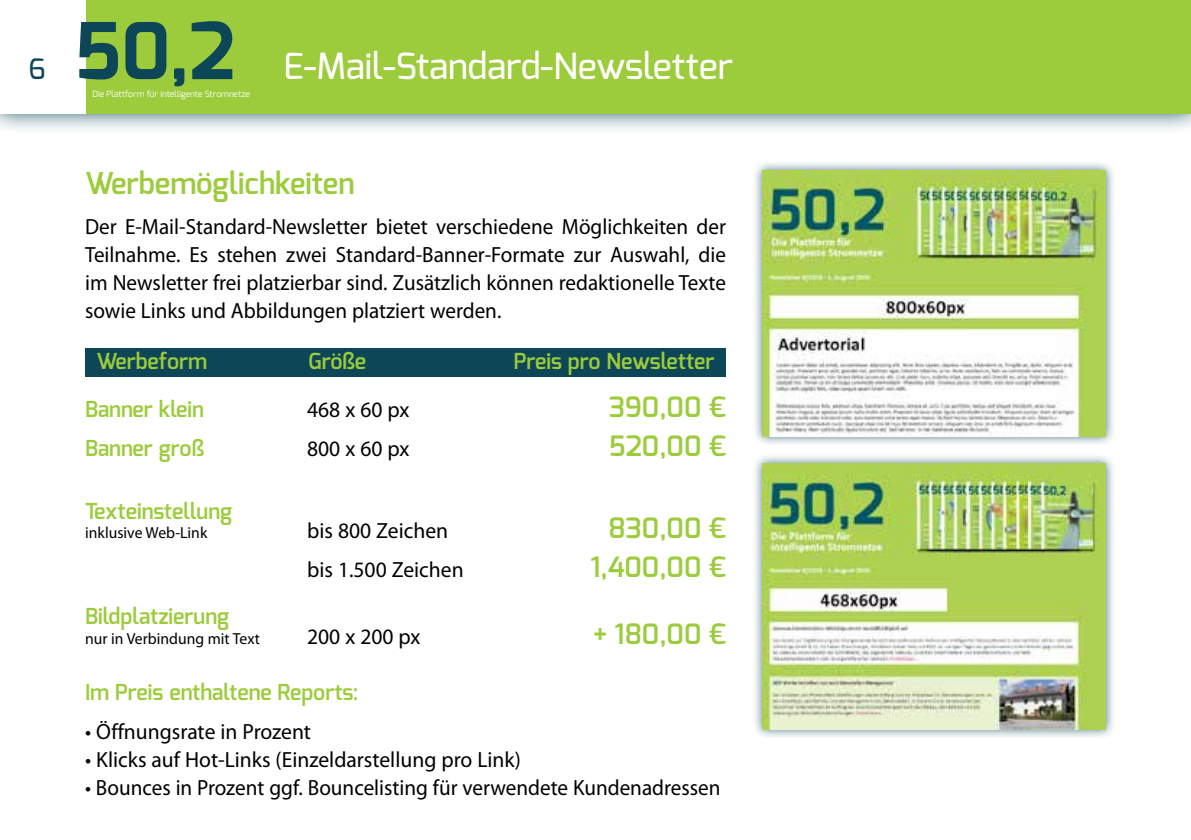
<style>
.page{position:relative;width:1191px;height:840px;background:#fff}
.page>*{position:absolute;margin:0;border:0;box-sizing:border-box;transform-origin:0 0}
.t1{font:700 78px "Exo";color:#0d4757}
.t2{font:500 36px "Exo";color:#fff}
.t3{font:600 30px "Exo";color:#9ccb3b}
.t4{font:600 28px "Exo";color:#9ccb3b}
.t5{font:500 28px "Exo";color:#0d4757}
.t6{font:22px/28px "Myriad Pro";color:#000;text-align:justify;scale:.96 1}
.t7{font:22px "Myriad Pro";color:#000}
.t8{font:600 22px "Exo";color:#9ccb3b}
.t9{font:16px "Myriad Pro";color:#000}
.t10{font:8.6px "Exo";letter-spacing:.005em;color:#fff}
</style>
<div class="page">
<div style="left:0;top:0;width:1191px;height:135px;background:#0d4757;opacity:.88"></div>
<div style="left:85px;top:0;width:1106px;height:113px;background:#9ccb3b"></div>
<div style="left:0;top:0;width:85px;height:113px;background:#fff"></div>
<div style="left:85px;top:348px;width:641px;height:29px;background:#0d4757"></div>
<div style="left:752px;top:160px;width:364px;height:286px;background:#0d4757;opacity:.75"></div>
<img style="left:763px;top:170px;width:343px;height:266px">
<div style="left:752px;top:453px;width:364px;height:286px;background:#0d4757;opacity:.75"></div>
<img style="left:763px;top:463px;width:343px;height:266px">
<h1 class="t1" style="left:75px;top:1px;width:162px">50,2</h1>
<p class="t10" style="left:93px;top:88px;width:159px">Die Plattform für intelligente Stromnetze</p>
<p class="t5" style="left:28px;top:51px;width:19px">6</p>
<h2 class="t2" style="left:283px;top:43px;width:451px">E-Mail-Standard-Newsletter</h2>
<h3 class="t3" style="left:85px;top:164px;width:271px">Werbemöglichkeiten</h3>
<p class="t6" style="left:85px;top:212px;width:669px">Der E-Mail-Standard-Newsletter bietet verschiedene Möglichkeiten der Teilnahme. Es stehen zwei Standard-Banner-Formate zur Auswahl, die im Newsletter frei platzierbar sind. Zusätzlich können redaktionelle Texte sowie Links und Abbildungen platziert werden.</p>
<p class="t8" style="left:96px;top:346px;width:112px">Werbeform</p>
<p class="t8" style="left:308px;top:346px;width:59px">Größe</p>
<p class="t8" style="left:513px;top:346px;width:202px">Preis pro Newsletter</p>
<p class="t8" style="left:85px;top:394px;width:120px">Banner klein</p>
<p class="t7" style="left:307px;top:397px;width:104px">468 x 60 px</p>
<p class="t4" style="left:609px;top:388px;width:118px">390,00 €</p>
<p class="t8" style="left:85px;top:433px;width:120px">Banner groß</p>
<p class="t7" style="left:307px;top:436px;width:104px">800 x 60 px</p>
<p class="t4" style="left:609px;top:427px;width:118px">520,00 €</p>
<p class="t8" style="left:85px;top:496px;width:149px">Texteinstellung</p>
<p class="t9" style="left:85px;top:523px;width:124px">inklusive Web-Link</p>
<p class="t7" style="left:307px;top:518px;width:142px">bis 800 Zeichen</p>
<p class="t4" style="left:608px;top:509px;width:119px">830,00 €</p>
<p class="t7" style="left:307px;top:557px;width:158px">bis 1.500 Zeichen</p>
<p class="t4" style="left:590px;top:549px;width:137px">1,400,00 €</p>
<p class="t8" style="left:85px;top:601px;width:146px">Bildplatzierung</p>
<p class="t9" style="left:85px;top:629px;width:176px">nur in Verbindung mit Text</p>
<p class="t7" style="left:307px;top:623px;width:115px">200 x 200 px</p>
<p class="t4" style="left:593px;top:615px;width:134px">+ 180,00 €</p>
<p class="t8" style="left:85px;top:677px;width:275px">Im Preis enthaltene Reports:</p>
<p class="t7" style="left:85px;top:719px;width:227px">• Öffnungsrate in Prozent</p>
<p class="t7" style="left:85px;top:747px;width:437px">• Klicks auf Hot-Links (Einzeldarstellung pro Link)</p>
<p class="t6" style="left:85px;top:774px;width:663px">• Bounces in Prozent ggf. Bouncelisting für verwendete Kundenadressen</p>
</div>
